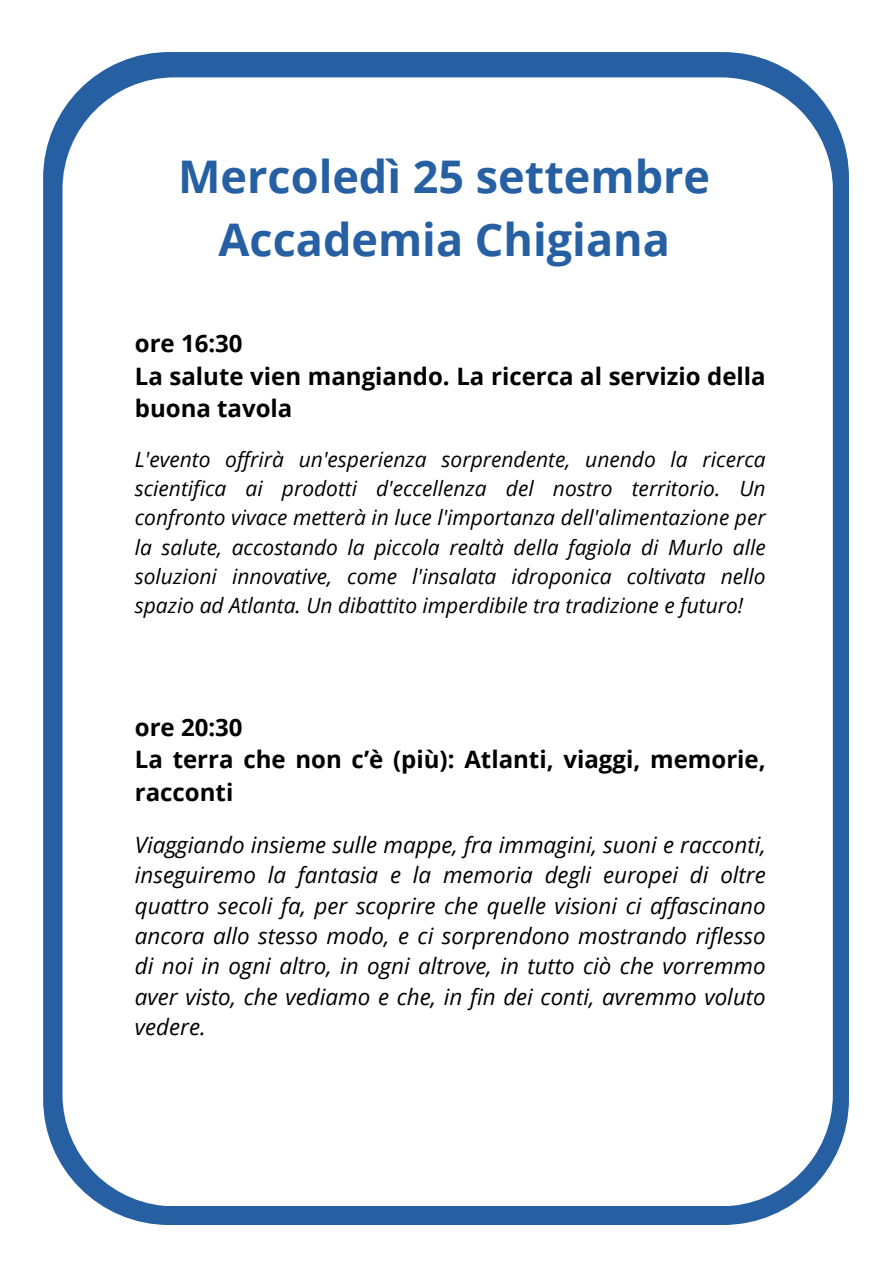
<style>
.page{position:relative;width:894px;height:1264px;background:#fff}
.page>*{position:absolute;margin:0;border:0;box-sizing:border-box;transform-origin:0 0}
.t1{font:700 45px/63px "Open Sans";color:#2660a3;text-align:center}
.t2{font:700 24px/32.7px "Open Sans";color:#000}
.t3{font:italic 22.35px/30.3px "Open Sans";color:#000;text-align:justify}
.t4{font:italic 21px/29.2px "Open Sans";color:#000;text-align:justify}
</style>
<div class="page">
<div style="left:43px;top:52px;width:805px;height:1172px;background:#2660a3;border-radius:126px"></div>
<div style="left:62px;top:77px;width:770px;height:1128px;background:#fff"></div>
<p class="t1" style="left:178px;top:144px;width:533px">Mercoledì 25 settembre<br>Accademia Chigiana</p>
<h1 class="t2" style="left:135px;top:326px;width:632px">ore 16:30<br>La salute vien mangiando. La ricerca al servizio della buona tavola</h1>
<h2 class="t4" style="left:135px;top:444px;width:632px">L'evento offrirà un'esperienza sorprendente, unendo la ricerca scientifica ai prodotti d'eccellenza del nostro territorio. Un confronto vivace metterà in luce l'importanza dell'alimentazione per la salute, accostando la piccola realtà della fagiola di Murlo alle soluzioni innovative, come l'insalata idroponica coltivata nello spazio ad Atlanta. Un dibattito imperdibile tra tradizione e futuro!</h2>
<p class="t2" style="left:135px;top:710px;width:632px">ore 20:30<br>La terra che non c’è (più): Atlanti, viaggi, memorie, racconti</p>
<p class="t3" style="left:135px;top:829px;width:632px">Viaggiando insieme sulle mappe, fra immagini, suoni e racconti, inseguiremo la fantasia e la memoria degli europei di oltre quattro secoli fa, per scoprire che quelle visioni ci affascinano ancora allo stesso modo, e ci sorprendono mostrando riflesso di noi in ogni altro, in ogni altrove, in tutto ciò che vorremmo aver visto, che vediamo e che, in fin dei conti, avremmo voluto vedere.</p>
</div>
